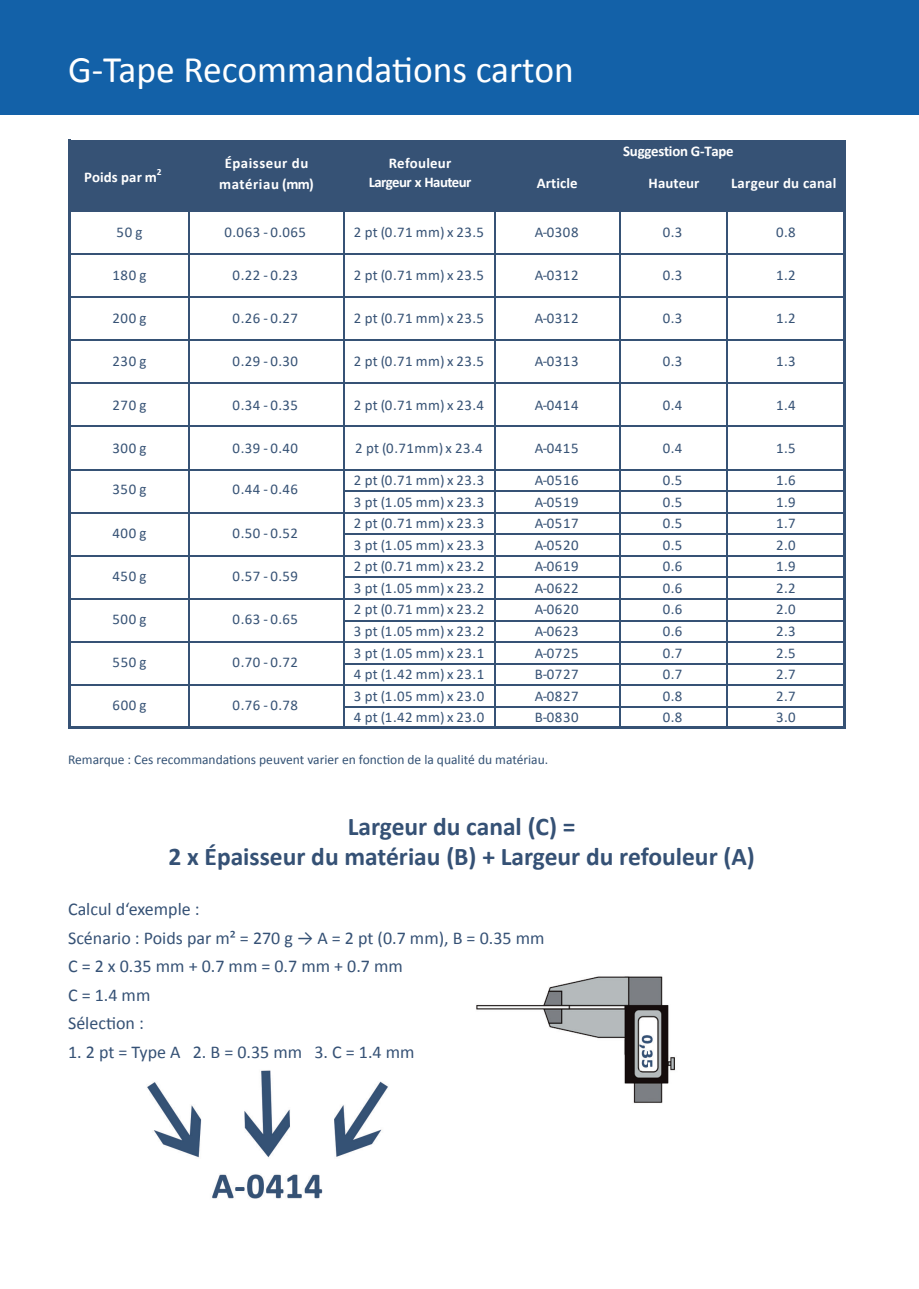
<style>
.page{position:relative;width:919px;height:1289px;background:#fff}
.page>*{position:absolute;margin:0;border:0;box-sizing:border-box;transform-origin:0 0}
.t1{font:37.5px "Calibri";color:#fff}
.t2{font:700 25.5px/30.6px "Calibri";color:#355175;text-align:center}
.t3{font:18px/28.5px "Calibri";color:#355175}
.t4{font:14.85px "Calibri";letter-spacing:.04em;color:#365275}
.t5{font:700 14.85px "Calibri";letter-spacing:.005em;color:#fff}
.t6{font:700 14.85px/18.9px "Calibri";letter-spacing:-.04em;color:#fff;text-align:center}
.t7{font:700 14.85px/20.9px "Calibri";letter-spacing:.035em;color:#fff;text-align:center}
.t8{font:700 14.85px "Calibri";letter-spacing:-.015em;color:#fff}
.t9{font:13.5px "Calibri";color:#345275}
.t10{font:700 9.45px "Calibri";color:#fff}
</style>
<div class="page">
<div style="left:0;top:0;width:918px;height:115px;background:#1361a8"></div>
<img style="left:147px;top:976px;width:528px;height:223px">
<div style="left:69px;top:141px;width:777px;height:70px;background:#365275"></div>
<hr style="left:68px;top:140px;width:3px;height:589px;background:#365275">
<hr style="left:188px;top:142px;width:1px;height:584px;background:#365275">
<hr style="left:343px;top:142px;width:1px;height:584px;background:#365275">
<hr style="left:494px;top:142px;width:1px;height:584px;background:#365275">
<hr style="left:843px;top:142px;width:3px;height:587px;background:#365275">
<hr style="left:619px;top:164px;width:2px;height:562px;background:#365275">
<hr style="left:726px;top:164px;width:1px;height:562px;background:#365275">
<hr style="left:71px;top:140px;width:775px;height:2px;background:#365275">
<hr style="left:71px;top:253px;width:772px;height:1px;background:#365275">
<hr style="left:71px;top:296px;width:772px;height:1px;background:#365275">
<hr style="left:71px;top:339px;width:772px;height:2px;background:#365275">
<hr style="left:71px;top:382px;width:772px;height:2px;background:#365275">
<hr style="left:71px;top:425px;width:772px;height:2px;background:#365275">
<hr style="left:71px;top:469px;width:772px;height:1px;background:#365275">
<hr style="left:344px;top:490px;width:499px;height:2px;background:#365275">
<hr style="left:71px;top:512px;width:772px;height:1px;background:#365275">
<hr style="left:344px;top:533px;width:499px;height:2px;background:#365275">
<hr style="left:71px;top:555px;width:772px;height:1px;background:#365275">
<hr style="left:344px;top:576px;width:499px;height:2px;background:#365275">
<hr style="left:71px;top:598px;width:772px;height:1px;background:#365275">
<hr style="left:344px;top:620px;width:499px;height:1px;background:#365275">
<hr style="left:71px;top:641px;width:772px;height:1px;background:#365275">
<hr style="left:344px;top:663px;width:499px;height:1px;background:#365275">
<hr style="left:71px;top:684px;width:772px;height:2px;background:#365275">
<hr style="left:344px;top:706px;width:499px;height:1px;background:#365275">
<hr style="left:71px;top:726px;width:775px;height:3px;background:#365275">
<h1 class="t1" style="left:68px;top:44px;width:507px">G-Tape Recommandations carton</h1>
<p class="t5" style="left:84px;top:166px;width:74px">Poids par m</p>
<p class="t10" style="left:157px;top:165px;width:6px">2</p>
<p class="t7" style="left:219px;top:152px;width:96px">Épaisseur du matériau (mm)</p>
<p class="t6" style="left:369px;top:153px;width:104px">Refouleur<br>Largeur x Hauteur</p>
<p class="t8" style="left:623px;top:141px;width:112px">Suggestion G-Tape</p>
<p class="t5" style="left:537px;top:173px;width:42px">Article</p>
<p class="t5" style="left:648px;top:173px;width:52px">Hauteur</p>
<p class="t5" style="left:731px;top:173px;width:107px">Largeur du canal</p>
<p class="t4" style="left:117px;top:222px;width:27px">50 g</p>
<p class="t4" style="left:224px;top:222px;width:83px">0.063 - 0.065</p>
<p class="t4" style="left:354px;top:222px;width:132px">2 pt (0.71 mm) x 23.5</p>
<p class="t4" style="left:534px;top:222px;width:45px">A-0308</p>
<p class="t4" style="left:662px;top:222px;width:21px">0.3</p>
<p class="t4" style="left:776px;top:222px;width:21px">0.8</p>
<p class="t4" style="left:112px;top:265px;width:35px">180 g</p>
<p class="t4" style="left:232px;top:265px;width:67px">0.22 - 0.23</p>
<p class="t4" style="left:354px;top:265px;width:132px">2 pt (0.71 mm) x 23.5</p>
<p class="t4" style="left:534px;top:265px;width:45px">A-0312</p>
<p class="t4" style="left:662px;top:265px;width:21px">0.3</p>
<p class="t4" style="left:776px;top:265px;width:21px">1.2</p>
<p class="t4" style="left:112px;top:308px;width:35px">200 g</p>
<p class="t4" style="left:232px;top:308px;width:67px">0.26 - 0.27</p>
<p class="t4" style="left:354px;top:308px;width:132px">2 pt (0.71 mm) x 23.5</p>
<p class="t4" style="left:534px;top:308px;width:45px">A-0312</p>
<p class="t4" style="left:662px;top:308px;width:21px">0.3</p>
<p class="t4" style="left:776px;top:308px;width:21px">1.2</p>
<p class="t4" style="left:112px;top:351px;width:35px">230 g</p>
<p class="t4" style="left:232px;top:351px;width:67px">0.29 - 0.30</p>
<p class="t4" style="left:354px;top:351px;width:132px">2 pt (0.71 mm) x 23.5</p>
<p class="t4" style="left:534px;top:351px;width:45px">A-0313</p>
<p class="t4" style="left:662px;top:351px;width:21px">0.3</p>
<p class="t4" style="left:776px;top:351px;width:21px">1.3</p>
<p class="t4" style="left:112px;top:394px;width:35px">270 g</p>
<p class="t4" style="left:232px;top:394px;width:67px">0.34 - 0.35</p>
<p class="t4" style="left:354px;top:394px;width:132px">2 pt (0.71 mm) x 23.4</p>
<p class="t4" style="left:534px;top:394px;width:45px">A-0414</p>
<p class="t4" style="left:662px;top:394px;width:21px">0.4</p>
<p class="t4" style="left:776px;top:394px;width:21px">1.4</p>
<p class="t4" style="left:112px;top:437px;width:35px">300 g</p>
<p class="t4" style="left:232px;top:437px;width:67px">0.39 - 0.40</p>
<p class="t4" style="left:355px;top:437px;width:129px">2 pt (0.71mm) x 23.4</p>
<p class="t4" style="left:534px;top:437px;width:45px">A-0415</p>
<p class="t4" style="left:662px;top:437px;width:21px">0.4</p>
<p class="t4" style="left:776px;top:437px;width:21px">1.5</p>
<p class="t4" style="left:354px;top:470px;width:132px">2 pt (0.71 mm) x 23.3</p>
<p class="t4" style="left:534px;top:470px;width:45px">A-0516</p>
<p class="t4" style="left:662px;top:470px;width:21px">0.5</p>
<p class="t4" style="left:776px;top:470px;width:21px">1.6</p>
<p class="t4" style="left:354px;top:491px;width:132px">3 pt (1.05 mm) x 23.3</p>
<p class="t4" style="left:534px;top:491px;width:45px">A-0519</p>
<p class="t4" style="left:662px;top:491px;width:21px">0.5</p>
<p class="t4" style="left:776px;top:491px;width:21px">1.9</p>
<p class="t4" style="left:354px;top:513px;width:132px">2 pt (0.71 mm) x 23.3</p>
<p class="t4" style="left:534px;top:513px;width:45px">A-0517</p>
<p class="t4" style="left:662px;top:513px;width:21px">0.5</p>
<p class="t4" style="left:776px;top:513px;width:21px">1.7</p>
<p class="t4" style="left:354px;top:534px;width:132px">3 pt (1.05 mm) x 23.3</p>
<p class="t4" style="left:534px;top:534px;width:45px">A-0520</p>
<p class="t4" style="left:662px;top:534px;width:21px">0.5</p>
<p class="t4" style="left:776px;top:534px;width:21px">2.0</p>
<p class="t4" style="left:354px;top:556px;width:132px">2 pt (0.71 mm) x 23.2</p>
<p class="t4" style="left:534px;top:556px;width:45px">A-0619</p>
<p class="t4" style="left:662px;top:556px;width:21px">0.6</p>
<p class="t4" style="left:776px;top:556px;width:21px">1.9</p>
<p class="t4" style="left:354px;top:577px;width:132px">3 pt (1.05 mm) x 23.2</p>
<p class="t4" style="left:534px;top:577px;width:45px">A-0622</p>
<p class="t4" style="left:662px;top:577px;width:21px">0.6</p>
<p class="t4" style="left:776px;top:577px;width:21px">2.2</p>
<p class="t4" style="left:354px;top:599px;width:132px">2 pt (0.71 mm) x 23.2</p>
<p class="t4" style="left:534px;top:599px;width:45px">A-0620</p>
<p class="t4" style="left:662px;top:599px;width:21px">0.6</p>
<p class="t4" style="left:776px;top:599px;width:21px">2.0</p>
<p class="t4" style="left:354px;top:621px;width:132px">3 pt (1.05 mm) x 23.2</p>
<p class="t4" style="left:534px;top:621px;width:45px">A-0623</p>
<p class="t4" style="left:662px;top:621px;width:21px">0.6</p>
<p class="t4" style="left:776px;top:621px;width:21px">2.3</p>
<p class="t4" style="left:354px;top:642px;width:132px">3 pt (1.05 mm) x 23.1</p>
<p class="t4" style="left:534px;top:642px;width:45px">A-0725</p>
<p class="t4" style="left:662px;top:642px;width:21px">0.7</p>
<p class="t4" style="left:776px;top:642px;width:21px">2.5</p>
<p class="t4" style="left:354px;top:664px;width:132px">4 pt (1.42 mm) x 23.1</p>
<p class="t4" style="left:534px;top:664px;width:45px">B-0727</p>
<p class="t4" style="left:662px;top:664px;width:21px">0.7</p>
<p class="t4" style="left:776px;top:664px;width:21px">2.7</p>
<p class="t4" style="left:354px;top:685px;width:132px">3 pt (1.05 mm) x 23.0</p>
<p class="t4" style="left:534px;top:685px;width:45px">A-0827</p>
<p class="t4" style="left:662px;top:685px;width:21px">0.8</p>
<p class="t4" style="left:776px;top:685px;width:21px">2.7</p>
<p class="t4" style="left:354px;top:707px;width:132px">4 pt (1.42 mm) x 23.0</p>
<p class="t4" style="left:534px;top:707px;width:45px">B-0830</p>
<p class="t4" style="left:662px;top:707px;width:21px">0.8</p>
<p class="t4" style="left:776px;top:707px;width:21px">3.0</p>
<p class="t4" style="left:112px;top:479px;width:35px">350 g</p>
<p class="t4" style="left:232px;top:479px;width:67px">0.44 - 0.46</p>
<p class="t4" style="left:112px;top:522px;width:35px">400 g</p>
<p class="t4" style="left:232px;top:522px;width:67px">0.50 - 0.52</p>
<p class="t4" style="left:112px;top:565px;width:35px">450 g</p>
<p class="t4" style="left:232px;top:565px;width:67px">0.57 - 0.59</p>
<p class="t4" style="left:112px;top:608px;width:35px">500 g</p>
<p class="t4" style="left:232px;top:608px;width:67px">0.63 - 0.65</p>
<p class="t4" style="left:113px;top:651px;width:35px">550 g</p>
<p class="t4" style="left:232px;top:651px;width:67px">0.70 - 0.72</p>
<p class="t4" style="left:113px;top:695px;width:35px">600 g</p>
<p class="t4" style="left:232px;top:695px;width:67px">0.76 - 0.78</p>
<p class="t9" style="left:68px;top:750px;width:481px">Remarque : Ces recommandations peuvent varier en fonction de la qualité du matériau.</p>
<h2 class="t2" style="left:168px;top:810px;width:588px">Largeur du canal (C) =<br>2 x Épaisseur du matériau (B) + Largeur du refouleur (A)</h2>
<p class="t3" style="left:68px;top:894px;width:478px">Calcul d‘exemple :<br>Scénario : Poids par m² = 270 g → A = 2 pt (0.7 mm), B = 0.35 mm<br>C = 2 x 0.35 mm + 0.7 mm = 0.7 mm + 0.7 mm<br>C = 1.4 mm<br>Sélection :</p>
<p class="t3" style="left:68px;top:1037px;width:348px">1. 2 pt = Type A 2. B = 0.35 mm 3. C = 1.4 mm</p>
</div>
